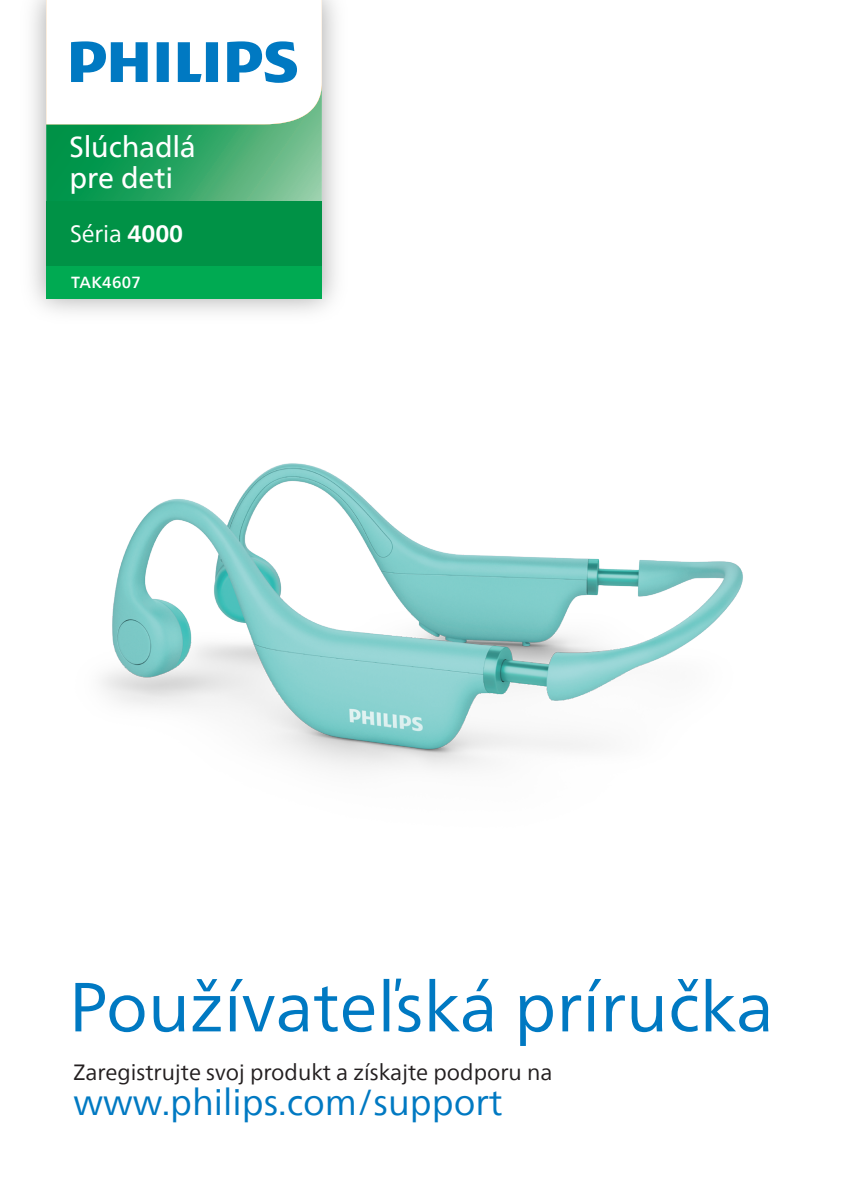
<style>
.page{position:relative;width:842px;height:1191px;background:#fff}
.page>*{position:absolute;margin:0;border:0;box-sizing:border-box;transform-origin:0 0}
.t1{font:69.4px "Neue Frutiger World";color:#0079c2}
.t2{font:36px "Neue Frutiger World";color:#0079c2}
.t3{font:28.6px/31px "Neue Frutiger World";letter-spacing:-.005em;color:#fff}
.t4{font:23.4px "Neue Frutiger World";letter-spacing:-.005em;color:#fff}
.t5{font:22px "Neue Frutiger World";color:#231f20}
.t6{font:500 16px "Neue Frutiger World";letter-spacing:.01em;color:#fff}
.s1{font-weight:700}
</style>
<div class="page">
<svg style="left:46px;top:0;width:276px;height:201px"></svg>
<div style="left:46px;top:201px;width:276px;height:65px;background:#009246"></div>
<div style="left:46px;top:266px;width:276px;height:33px;background:#00aa52"></div>
<img style="left:31px;top:300px;width:712px;height:470px">
<h3 class="t3" style="left:70px;top:132px;width:128px">Slúchadlá pre deti</h3>
<p class="t4" style="left:70px;top:215px;width:115px">Séria <span class="s1">4000</span></p>
<p class="t6" style="left:71px;top:269px;width:71px">TAK4607</p>
<h1 class="t1" style="left:69px;top:952px;width:707px">Používateľská príručka</h1>
<p class="t5" style="left:73px;top:1054px;width:481px">Zaregistrujte svoj produkt a získajte podporu na</p>
<h2 class="t2" style="left:73px;top:1074px;width:431px">www.philips.com/support</h2>
</div>
